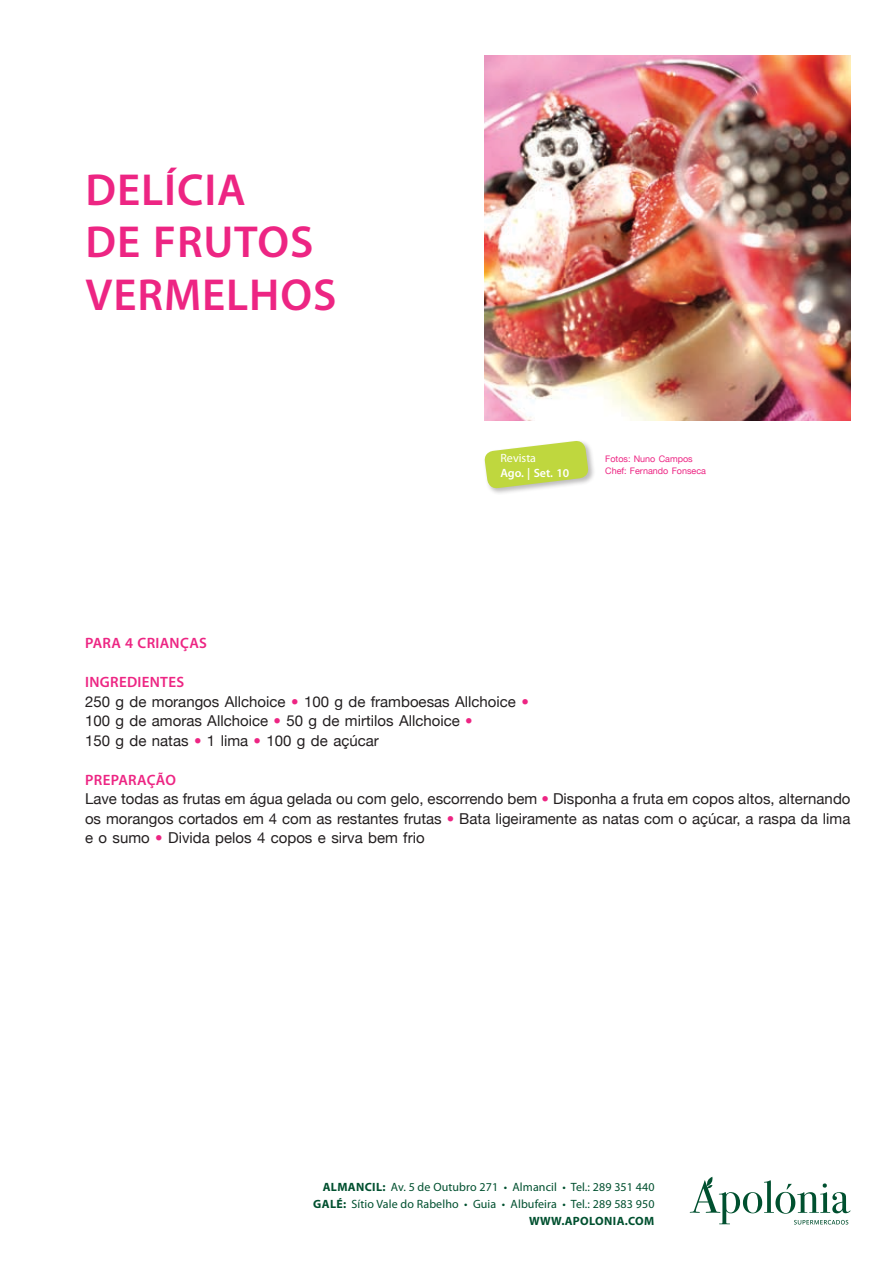
<style>
.page{position:relative;width:893px;height:1263px;background:#fff}
.page>*{position:absolute;margin:0;border:0;box-sizing:border-box;transform-origin:0 0}
.t1{font:600 45px/52.5px "Myriad Pro";letter-spacing:.02em;color:#ed2583}
.t2{font:15px/19.5px "Helvetica Neue";color:#231f20}
.t3{font:600 15px "Myriad Pro";letter-spacing:.02em;color:#ed2583}
.t4{font:12px/17.1px "Myriad Pro";letter-spacing:.01em;color:#00502f;text-align:right}
.t5{font:600 12px "Myriad Pro";color:#fff}
.t6{font:12px "Myriad Pro";color:#fff}
.t7{font:9px/12px "Helvetica Neue";color:#ed2583}
.s1{color:#ed2583}
.s2{font-weight:700}
</style>
<div class="page">
<svg style="left:690px;top:1177px;width:160px;height:47px"></svg>
<div style="left:483px;top:440px;width:112px;height:56px;background:#231f20;opacity:.3"></div>
<svg style="left:484px;top:440px;width:105px;height:49px"></svg>
<img style="left:485px;top:55px;width:365px;height:366px">
<h1 class="t1" style="left:85px;top:162px;width:223px">DELÍCIA<br>DE FRUTOS<br>VERMELHOS</h1>
<p class="t6" style="left:500px;top:450px;width:37px">Revista</p>
<p class="t5" style="left:500px;top:465px;width:70px">AGO. | SET. 10</p>
<p class="t7" style="left:605px;top:452px;width:102px">Fotos: Nuno Campos<br>Chef: Fernando Fonseca</p>
<p class="t3" style="left:85px;top:634px;width:123px">PARA 4 CRIANÇAS</p>
<p class="t3" style="left:85px;top:673px;width:101px">INGREDIENTES</p>
<p class="t2" style="left:85px;top:692px;width:445px">250 g de morangos Allchoice <span class="s1">•</span> 100 g de framboesas Allchoice <span class="s1">•<br></span>100 g de amoras Allchoice <span class="s1">•</span> 50 g de mirtilos Allchoice <span class="s1">•<br></span>150 g de natas <span class="s1">•</span> 1 lima <span class="s1">•</span> 100 g de açúcar</p>
<p class="t3" style="left:85px;top:770px;width:92px">PREPARAÇÃO</p>
<p class="t2" style="left:85px;top:789px;width:767px;text-align:justify">Lave todas as frutas em água gelada ou com gelo, escorrendo bem <span class="s1">•</span> Disponha a fruta em copos altos, alternando os morangos cortados em 4 com as restantes frutas <span class="s1">•</span> Bata ligeiramente as natas com o açúcar, a raspa da lima e o sumo <span class="s1">•</span> Divida pelos 4 copos e sirva bem frio</p>
<p class="t4" style="left:313px;top:1178px;width:343px"><span class="s2">ALMANCIL:</span> Av. 5 de Outubro 271 • Almancil • Tel.: 289 351 440<br><span class="s2">GALÉ:</span> Sítio Vale do Rabelho • Guia • Albufeira • Tel.: 289 583 950<br><span class="s2">WWW.APOLONIA.COM</span></p>
</div>
